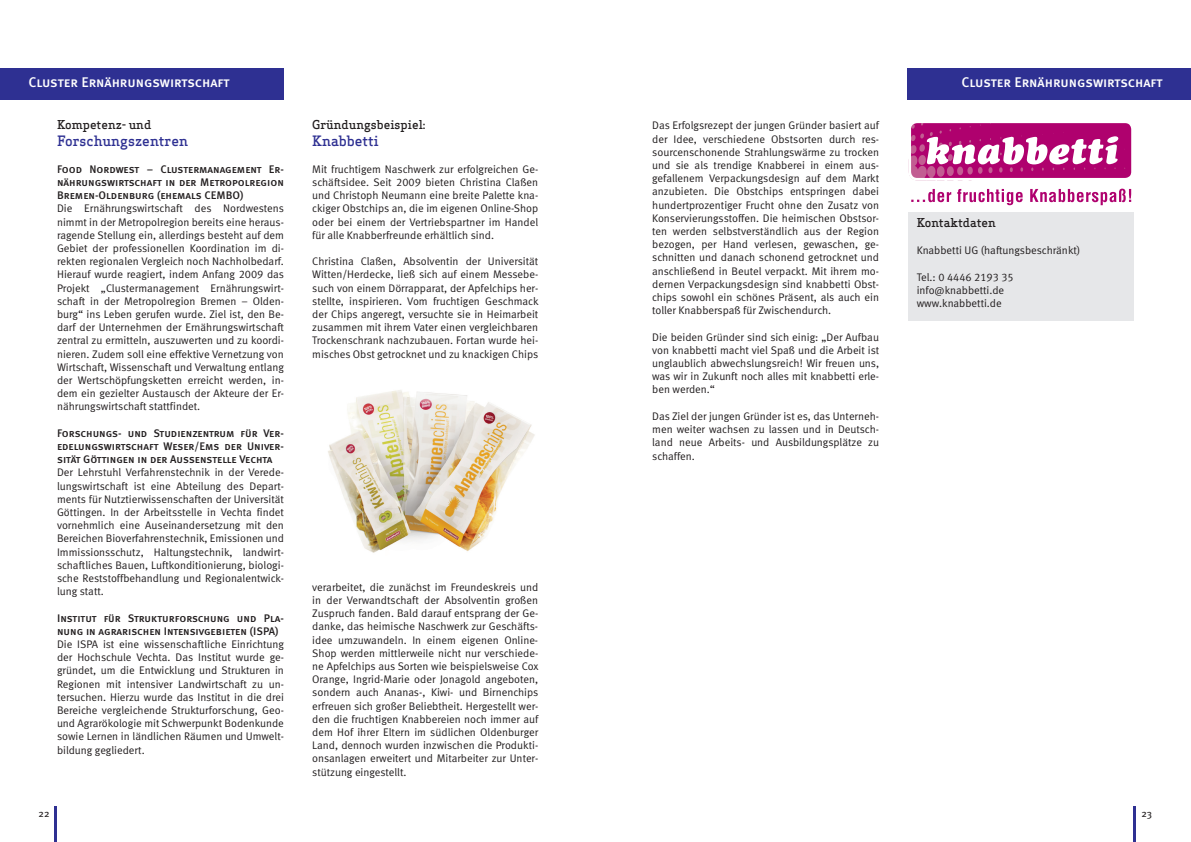
<style>
.page{position:relative;width:1191px;height:842px;background:#fff}
.page>*{position:absolute;margin:0;border:0;box-sizing:border-box;transform-origin:0 0}
.t1{font:14px "Meta Medium LF Caps";letter-spacing:-.005em;color:#fff}
.t2{font:500 14px "Apex Serif";color:#2e3092}
.t3{font:500 12px "Apex Serif";color:#231f20}
.t4{font:11px/13.2px "Meta Normal LF";color:#231f20;text-align:justify}
.t5{font:11px/13.2px "Meta Medium LF Caps";color:#231f20;text-align:justify}
.t6{font:10px "Meta Pro";color:#231f20}
</style>
<div class="page">
<div style="left:0;top:68px;width:283px;height:31px;background:#2e3092"></div>
<hr style="left:54px;top:806px;width:3px;height:36px;background:#2e3092">
<div style="left:907px;top:68px;width:284px;height:31px;background:#2e3092"></div>
<hr style="left:1133px;top:806px;width:3px;height:36px;background:#2e3092">
<div style="left:908px;top:212px;width:226px;height:108px;background:#e6e7e9"></div>
<img style="left:328px;top:390px;width:207px;height:163px">
<svg style="left:908px;top:123px;width:224px;height:58px"></svg>
<svg style="left:911px;top:189px;width:220px;height:16px"></svg>
<p class="t1" style="left:28px;top:74px;width:203px">Cluster Ernährungswirtschaft</p>
<p class="t1" style="left:961px;top:74px;width:203px">Cluster Ernährungswirtschaft</p>
<p class="t3" style="left:57px;top:117px;width:96px">Kompetenz- und</p>
<p class="t2" style="left:57px;top:132px;width:133px">Forschungszentren</p>
<p class="t5" style="left:57px;top:162px;width:228px">Food Nordwest – Clustermanagement Er&shy;nährungswirtschaft in der Metropolregion Bremen-Oldenburg (ehemals CEMBO)</p>
<p class="t4" style="left:57px;top:202px;width:228px">Die Ernährungswirtschaft des Nordwestens nimmt in der Metropolregion bereits eine heraus&shy;ragende Stellung ein, allerdings besteht auf dem Gebiet der professionellen Koordination im di&shy;rekten regionalen Vergleich noch Nachholbedarf.<br>Hierauf wurde reagiert, indem Anfang 2009 das Projekt „Clustermanagement Ernährungswirt&shy;schaft in der Metropolregion Bremen – Olden&shy;burg“ ins Leben gerufen wurde. Ziel ist, den Be&shy;darf der Unternehmen der Ernährungswirtschaft zentral zu ermitteln, auszuwerten und zu koordi&shy;nieren. Zudem soll eine effektive Vernetzung von Wirtschaft, Wissenschaft und Verwaltung entlang der Wertschöpfungsketten erreicht werden, in&shy;dem ein gezielter Austausch der Akteure der Er&shy;nährungswirtschaft stattfindet.</p>
<p class="t5" style="left:57px;top:426px;width:228px">Forschungs- und Studienzentrum für Ver&shy;edelungswirtschaft Weser/Ems der Univer&shy;sität Göttingen in der Außenstelle Vechta</p>
<p class="t4" style="left:57px;top:466px;width:228px">Der Lehrstuhl Verfahrenstechnik in der Verede&shy;lungswirtschaft ist eine Abteilung des Depart&shy;ments für Nutztierwissenschaften der Universität Göttingen. In der Arbeitsstelle in Vechta findet vornehmlich eine Auseinandersetzung mit den Bereichen Bioverfahrenstechnik, Emissionen und Immissionsschutz, Haltungstechnik, landwirt&shy;schaftliches Bauen, Luftkonditionierung, biologi&shy;sche Reststoffbehandlung und Regionalentwick&shy;lung statt.</p>
<p class="t5" style="left:57px;top:611px;width:228px">Institut für Strukturforschung und Pla&shy;nung in agrarischen Intensivgebieten (ISPA)</p>
<p class="t4" style="left:57px;top:637px;width:228px">Die ISPA ist eine wissenschaftliche Einrichtung der Hochschule Vechta. Das Institut wurde ge&shy;gründet, um die Entwicklung und Strukturen in Regionen mit intensiver Landwirtschaft zu un&shy;tersuchen. Hierzu wurde das Institut in die drei Bereiche vergleichende Strukturforschung, Geo&shy;und Agrarökologie mit Schwerpunkt Bodenkunde sowie Lernen in ländlichen Räumen und Umwelt&shy;bildung gegliedert.</p>
<p class="t3" style="left:312px;top:117px;width:115px">Gründungsbeispiel:</p>
<p class="t2" style="left:312px;top:132px;width:68px">Knabbetti</p>
<p class="t4" style="left:312px;top:162px;width:227px">Mit fruchtigem Naschwerk zur erfolgreichen Ge&shy;schäftsidee. Seit 2009 bieten Christina Claßen und Christoph Neumann eine breite Palette kna&shy;ckiger Obstchips an, die im eigenen Online-Shop oder bei einem der Vertriebspartner im Handel für alle Knabberfreunde erhältlich sind.</p>
<p class="t4" style="left:312px;top:255px;width:228px">Christina Claßen, Absolventin der Universität Witten/Herdecke, ließ sich auf einem Messebe&shy;such von einem Dörrapparat, der Apfelchips her&shy;stellte, inspirieren. Vom fruchtigen Geschmack der Chips angeregt, versuchte sie in Heimarbeit zusammen mit ihrem Vater einen vergleichbaren Trockenschrank nachzubauen. Fortan wurde hei&shy;misches Obst getrocknet und zu knackigen Chips</p>
<p class="t4" style="left:652px;top:119px;width:228px">Das Erfolgsrezept der jungen Gründer basiert auf der Idee, verschiedene Obstsorten durch res&shy;sourcenschonende Strahlungswärme zu trocken und sie als trendige Knabberei in einem aus&shy;gefallenem Verpackungsdesign auf dem Markt anzubieten. Die Obstchips entspringen dabei hundertprozentiger Frucht ohne den Zusatz von Konservierungsstoffen. Die heimischen Obstsor&shy;ten werden selbstverständlich aus der Region bezogen, per Hand verlesen, gewaschen, ge&shy;schnitten und danach schonend getrocknet und anschließend in Beutel verpackt. Mit ihrem mo&shy;dernen Verpackungsdesign sind knabbetti Obst&shy;chips sowohl ein schönes Präsent, als auch ein toller Knabberspaß für Zwischendurch.</p>
<p class="t4" style="left:652px;top:330px;width:228px">Die beiden Gründer sind sich einig: „Der Aufbau von knabbetti macht viel Spaß und die Arbeit ist unglaublich abwechslungsreich! Wir freuen uns, was wir in Zukunft noch alles mit knabbetti erle&shy;ben werden.“</p>
<p class="t4" style="left:652px;top:409px;width:228px">Das Ziel der jungen Gründer ist es, das Unterneh&shy;men weiter wachsen zu lassen und in Deutsch&shy;land neue Arbeits- und Ausbildungsplätze zu schaffen.</p>
<p class="t3" style="left:916px;top:215px;width:81px">Kontaktdaten</p>
<p class="t4" style="left:916px;top:244px;width:165px">Knabbetti UG (haftungsbeschränkt)</p>
<p class="t4" style="left:916px;top:270px;width:99px;text-align:left">Tel.: 0 4446 2193 35 info@knabbetti.de www.knabbetti.de</p>
<p class="t4" style="left:312px;top:580px;width:228px">verarbeitet, die zunächst im Freundeskreis und in der Verwandtschaft der Absolventin großen Zuspruch fanden. Bald darauf entsprang der Ge&shy;danke, das heimische Naschwerk zur Geschäfts&shy;idee umzuwandeln. In einem eigenen Online-Shop werden mittlerweile nicht nur verschiede&shy;ne Apfelchips aus Sorten wie beispielsweise Cox Orange, Ingrid-Marie oder Jonagold angeboten, sondern auch Ananas-, Kiwi- und Birnenchips erfreuen sich großer Beliebtheit. Hergestellt wer&shy;den die fruchtigen Knabbereien noch immer auf dem Hof ihrer Eltern im südlichen Oldenburger Land, dennoch wurden inzwischen die Produkti&shy;onsanlagen erweitert und Mitarbeiter zur Unter&shy;stützung eingestellt.</p>
<p class="t6" style="left:39px;top:807px;width:13px">22</p>
<p class="t6" style="left:1141px;top:807px;width:12px">23</p>
</div>
